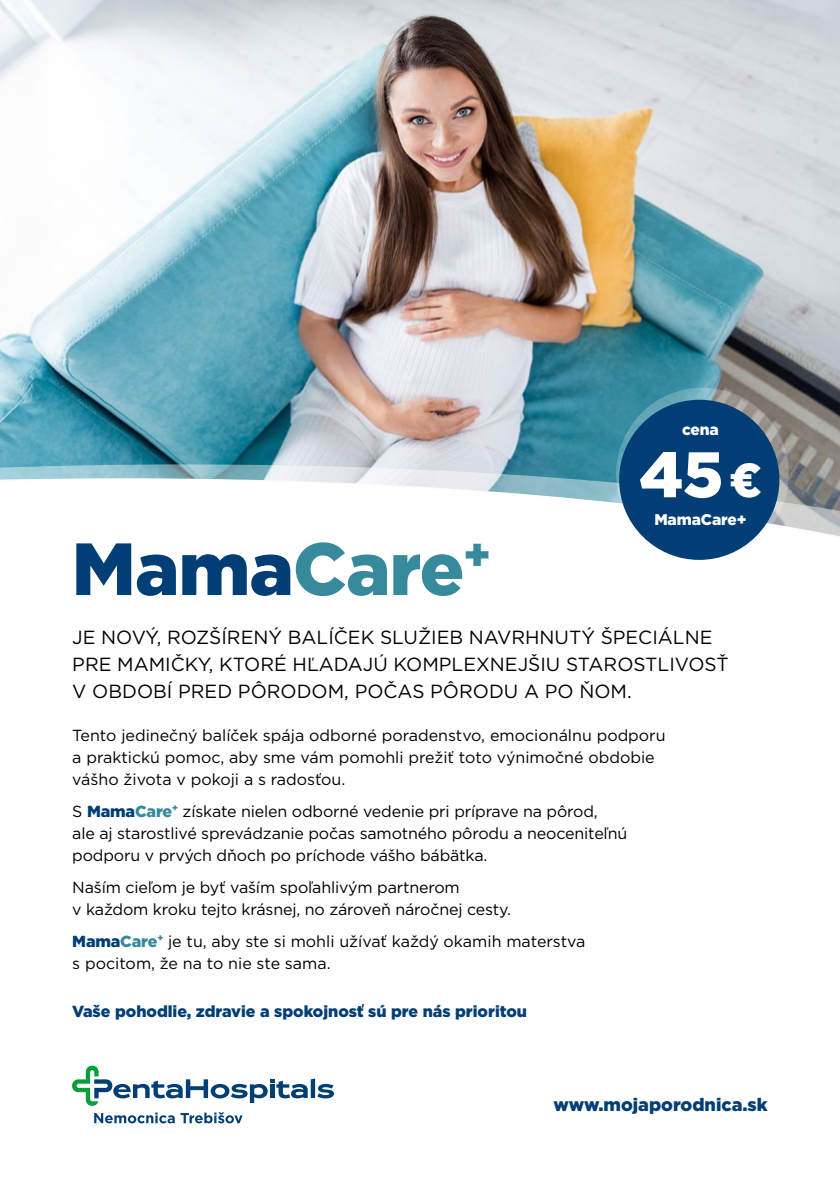
<style>
.page{position:relative;width:840px;height:1191px;background:#fff}
.page>*{position:absolute;margin:0;border:0;box-sizing:border-box;transform-origin:0 0}
.t1{font:900 73.8px "Gotham";letter-spacing:-.01em;color:#003e75}
.t2{font:900 64.2px "Gotham";color:#fff}
.t3{font:19px/27px "Gotham";color:#000}
.t4{font:900 18px "Gotham";color:#003e75}
.t5{font:16px/22px "Gotham";letter-spacing:-.01em;color:#000}
.t6{font:900 16px "Gotham";color:#003e75}
.t7{font:900 15.4px "Gotham";letter-spacing:-.01em;color:#fff}
.s1{font-size:47.6px}
.s2{color:#37899c}
.s3{font-weight:900;color:#003e75}
.s4{font-weight:900;color:#37899c}
</style>
<div class="page">
<img style="left:0;top:0;width:839px;height:464px">
<svg style="left:0;top:464px;width:839px;height:72px"></svg>
<svg style="left:616px;top:388px;width:172px;height:172px"></svg>
<div style="left:618px;top:400px;width:161px;height:160px;background:#003e75;border-radius:50%"></div>
<svg style="left:94px;top:1112px;width:148px;height:11px"></svg>
<svg style="left:72px;top:1065px;width:262px;height:40px"></svg>
<p class="t7" style="left:681px;top:421px;width:38px">cena</p>
<h2 class="t2" style="left:638px;top:439px;width:124px">45 <span class="s1">€</span></h2>
<h1 class="t1" style="left:72px;top:528px;width:420px">Mama<span class="s2">Care</span><sup>+</sup></h1>
<p class="t7" style="left:654px;top:511px;width:94px">MamaCare+</p>
<p class="t3" style="left:72px;top:624px;width:657px">JE NOVÝ, ROZŠÍRENÝ BALÍČEK SLUŽIEB NAVRHNUTÝ ŠPECIÁLNE<br>PRE MAMIČKY, KTORÉ HĽADAJÚ KOMPLEXNEJŠIU STAROSTLIVOSŤ<br>V OBDOBÍ PRED PÔRODOM, POČAS PÔRODU A PO ŇOM.</p>
<p class="t5" style="left:72px;top:724px;width:594px">Tento jedinečný balíček spája odborné poradenstvo, emocionálnu podporu a praktickú pomoc, aby sme vám pomohli prežiť toto výnimočné obdobie vášho života v pokoji a s radosťou.</p>
<p class="t5" style="left:72px;top:800px;width:556px">S <span class="s3">Mama</span><span class="s4">Care</span><sup>+</sup> získate nielen odborné vedenie pri príprave na pôrod,<br>ale aj starostlivé sprevádzanie počas samotného pôrodu a neoceniteľnú podporu v prvých dňoch po príchode vášho bábätka.</p>
<p class="t5" style="left:72px;top:876px;width:440px">Naším cieľom je byť vaším spoľahlivým partnerom<br>v každom kroku tejto krásnej, no zároveň náročnej cesty.</p>
<p class="t5" style="left:72px;top:930px;width:514px"><span class="s3">Mama</span><span class="s4">Care</span><sup>+</sup> je tu, aby ste si mohli užívať každý okamih materstva s pocitom, že na to nie ste sama.</p>
<p class="t6" style="left:72px;top:1002px;width:456px">Vaše pohodlie, zdravie a spokojnosť sú pre nás prioritou</p>
<p class="t4" style="left:553px;top:1094px;width:216px">www.mojaporodnica.sk</p>
</div>
